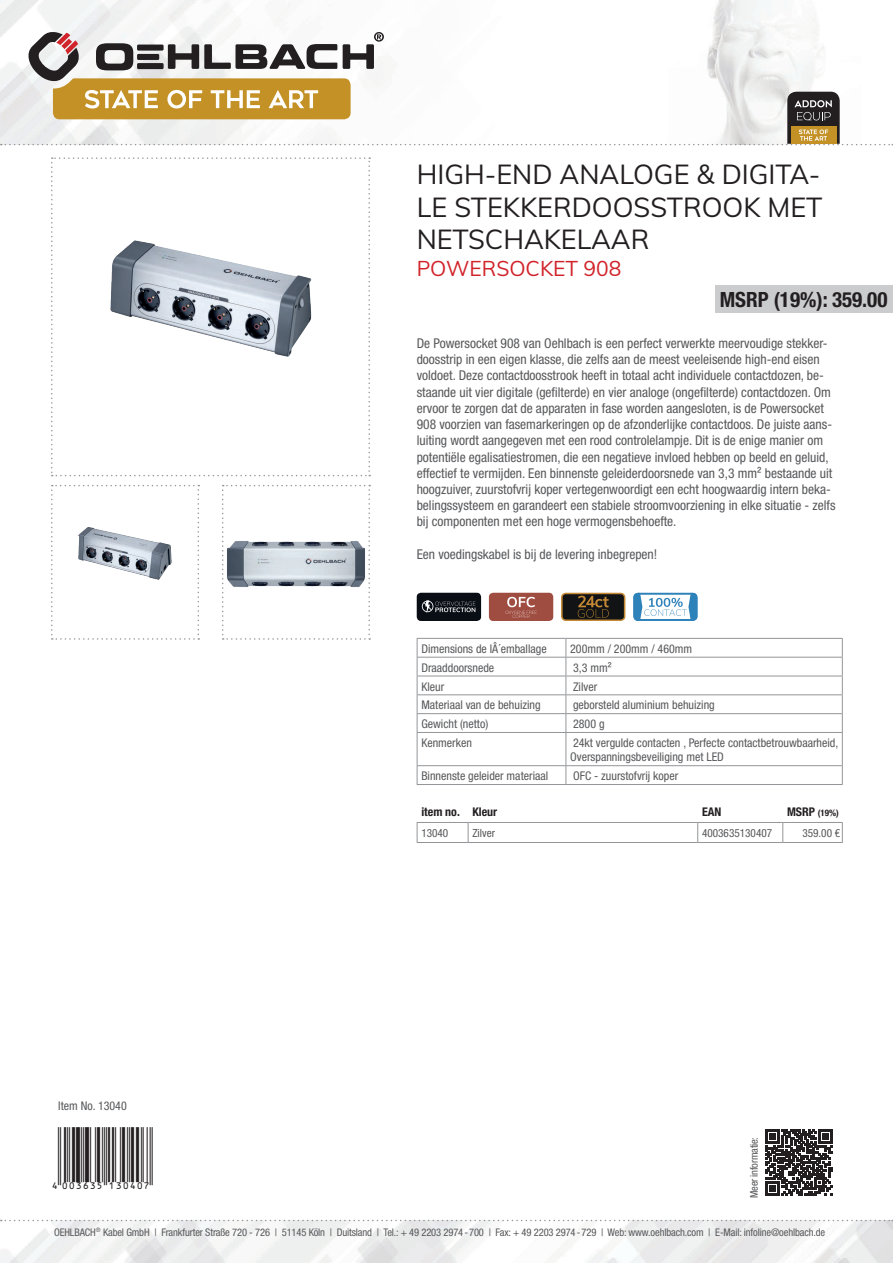
<style>
.page{position:relative;width:893px;height:1263px;background:#fff}
.page>*{position:absolute;margin:0;border:0;box-sizing:border-box;transform-origin:0 0}
.t1{font:27px/32.4px "Muli";color:#231f20;text-align:justify}
.t2{font:27px "EAN";color:#231f20}
.t3{font:700 condensed 21px "Helvetica Neue LTW1 G";color:#231f20}
.t4{font:21px "Muli";color:#d1232a}
.t5{font:condensed 13.5px/16.2px "Helvetica Neue LTW1 G";color:#57585a}
.t6{font:condensed 12px/14.4px "Helvetica Neue LTW1 G";color:#57585a}
.t7{font:700 condensed 12px "Helvetica Neue LTW1 G";color:#231f20}
.t8{font:condensed 11.25px "Helvetica Neue LTW1 G";color:#57585a}
.t9{font:condensed 10.5px "Helvetica Neue LTW1 G";letter-spacing:-.01em;color:#57585a}
.t10{font:700 condensed 9px "Helvetica Neue LTW1 G";color:#231f20}
.s1{font-size:12px}
</style>
<div class="page">
<img style="left:0;top:1220px;width:893px;height:43px">
<img style="left:0;top:0;width:818px;height:145px">
<svg style="left:1px;top:1220px;width:892px;height:1px"></svg>
<svg style="left:51px;top:157px;width:319px;height:319px"></svg>
<svg style="left:51px;top:485px;width:148px;height:155px"></svg>
<svg style="left:222px;top:485px;width:148px;height:155px"></svg>
<div style="left:417px;top:593px;width:64px;height:28px;background:#090e15;border-radius:4px"></div>
<svg style="left:422px;top:600px;width:53px;height:13px"></svg>
<div style="left:489px;top:593px;width:64px;height:28px;background:#a04d41;border-radius:4px"></div>
<svg style="left:505px;top:597px;width:32px;height:21px"></svg>
<svg style="left:561px;top:593px;width:64px;height:28px;background:#3d301e"></svg>
<svg style="left:633px;top:593px;width:65px;height:28px"></svg>
<svg style="left:766px;top:1129px;width:66px;height:67px"></svg>
<svg style="left:1px;top:31px;width:892px;height:114px"></svg>
<svg style="left:417px;top:823px;width:426px;height:19px"></svg>
<hr style="left:417px;top:842px;width:51px;height:1px;background:#939598">
<hr style="left:468px;top:842px;width:230px;height:1px;background:#939598">
<hr style="left:698px;top:842px;width:85px;height:1px;background:#939598">
<hr style="left:783px;top:842px;width:60px;height:1px;background:#939598">
<hr style="left:417px;top:822px;width:51px;height:1px;background:#939598">
<hr style="left:468px;top:822px;width:230px;height:1px;background:#939598">
<hr style="left:698px;top:822px;width:85px;height:1px;background:#939598">
<hr style="left:783px;top:822px;width:60px;height:1px;background:#939598">
<div style="left:715px;top:285px;width:178px;height:28px;background:#cbccce"></div>
<svg style="left:417px;top:638px;width:426px;height:94px"></svg>
<hr style="left:417px;top:732px;width:149px;height:1px;background:#939598">
<hr style="left:417px;top:733px;width:1px;height:32px;background:#939598">
<hr style="left:566px;top:732px;width:277px;height:1px;background:#939598">
<hr style="left:566px;top:733px;width:1px;height:32px;background:#939598">
<hr style="left:842px;top:733px;width:1px;height:32px;background:#939598">
<hr style="left:417px;top:765px;width:149px;height:1px;background:#939598">
<svg style="left:417px;top:766px;width:1px;height:18px"></svg>
<hr style="left:566px;top:765px;width:277px;height:1px;background:#939598">
<svg style="left:566px;top:766px;width:1px;height:18px"></svg>
<svg style="left:842px;top:766px;width:1px;height:18px"></svg>
<hr style="left:417px;top:784px;width:149px;height:1px;background:#939598">
<hr style="left:566px;top:784px;width:277px;height:1px;background:#939598">
<h1 class="t1" style="left:417px;top:157px;width:407px">HIGH-END ANALOGE &amp; DIGITA-LE STEKKERDOOSSTROOK MET NETSCHAKELAAR</h1>
<h2 class="t4" style="left:417px;top:253px;width:206px">POWERSOCKET 908</h2>
<h2 class="t3" style="left:720px;top:287px;width:169px">MSRP (19%): 359.00</h2>
<p class="t5" style="left:417px;top:335px;width:420px">De Powersocket 908 van Oehlbach is een perfect verwerkte meervoudige stekker&shy;doosstrip in een eigen klasse, die zelfs aan de meest veeleisende high-end eisen voldoet. Deze contactdoosstrook heeft in totaal acht individuele contactdozen, be&shy;staande uit vier digitale (gefilterde) en vier analoge (ongefilterde) contactdozen. Om ervoor te zorgen dat de apparaten in fase worden aangesloten, is de Powersocket 908 voorzien van fasemarkeringen op de afzonderlijke contactdoos. De juiste aans&shy;luiting wordt aangegeven met een rood controlelampje. Dit is de enige manier om potentiële egalisatiestromen, die een negatieve invloed hebben op beeld en geluid, effectief te vermijden. Een binnenste geleiderdoorsnede van 3,3 mm² bestaande uit hoogzuiver, zuurstofvrij koper vertegenwoordigt een echt hoogwaardig intern beka&shy;belingssysteem en garandeert een stabiele stroomvoorziening in elke situatie - zelfs bij componenten met een hoge vermogensbehoefte.</p>
<p class="t5" style="left:417px;top:546px;width:242px">Een voedingskabel is bij de levering inbegrepen!</p>
<p class="t6" style="left:421px;top:641px;width:127px">Dimensions de lÂ´emballage</p>
<p class="t6" style="left:570px;top:641px;width:124px">200mm / 200mm / 460mm</p>
<p class="t6" style="left:421px;top:660px;width:74px">Draaddoorsnede</p>
<p class="t6" style="left:573px;top:660px;width:40px">3,3 mm²</p>
<p class="t6" style="left:421px;top:679px;width:24px">Kleur</p>
<p class="t6" style="left:573px;top:679px;width:26px">Zilver</p>
<p class="t6" style="left:421px;top:698px;width:121px">Materiaal van de behuizing</p>
<p class="t6" style="left:573px;top:698px;width:143px">geborsteld aluminium behuizing</p>
<p class="t6" style="left:421px;top:717px;width:68px">Gewicht (netto)</p>
<p class="t6" style="left:573px;top:717px;width:33px">2800 g</p>
<p class="t6" style="left:421px;top:736px;width:52px">Kenmerken</p>
<p class="t6" style="left:570px;top:736px;width:270px">24kt vergulde contacten , Perfecte contactbetrouwbaarheid,<br>Overspanningsbeveiliging met LED</p>
<p class="t6" style="left:421px;top:769px;width:128px">Binnenste geleider materiaal</p>
<p class="t6" style="left:573px;top:769px;width:107px">OFC - zuurstofvrij koper</p>
<p class="t7" style="left:421px;top:805px;width:77px">item no. Kleur</p>
<p class="t7" style="left:702px;top:805px;width:21px">EAN</p>
<p class="t10" style="left:787px;top:808px;width:53px"><span class="s1">MSRP</span> (19%)</p>
<p class="t8" style="left:421px;top:826px;width:28px">13040</p>
<p class="t8" style="left:472px;top:826px;width:24px">Zilver</p>
<p class="t8" style="left:702px;top:826px;width:72px">4003635130407</p>
<p class="t8" style="left:802px;top:826px;width:39px">359.00 €</p>
<p class="t6" style="left:58px;top:1098px;width:70px">Item No. 13040</p>
<h1 class="t2" style="left:51px;top:1157px;width:103px">4":D=@GI#OQNRNU"</h1>
<p class="t9" style="left:748px;top:1198px;width:63px;rotate:-90deg">Meer informatie:</p>
<p class="t9" style="left:54px;top:1226px;width:773px">OEHLBACH<sup>®</sup> Kabel GmbH | Frankfurter Straße 720 - 726 | 51145 Köln | Duitsland | Tel.: + 49 2203 2974-700 | Fax: + 49 2203 2974-729 | Web: www.oehlbach.com | E-Mail: infoline@oehlbach.de</p>
</div>
